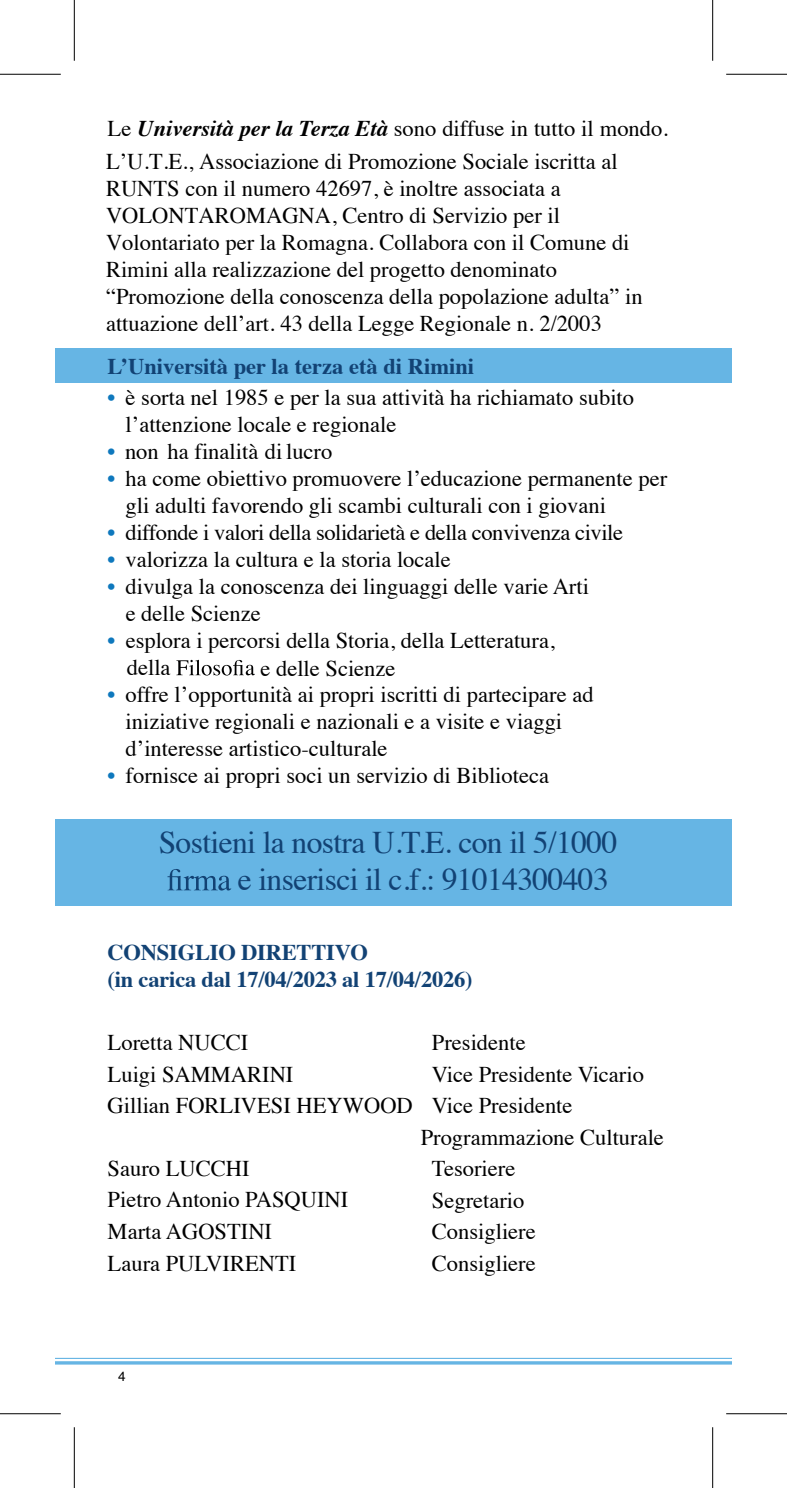
<style>
.page{position:relative;width:787px;height:1488px;background:#fff}
.page>*{position:absolute;margin:0;border:0;box-sizing:border-box;transform-origin:0 0}
.t1{font:31.5px/37.8px "Times";letter-spacing:-.02em;color:#124274;text-align:right}
.t2{font:22.5px/27px "Times";color:#000001}
.t3{font:700 22.5px/27px "Times";letter-spacing:-.01em;color:#124274}
.t4{font:22.5px "Times";letter-spacing:-.02em;color:#000001}
.t5{font:13.5px "Helvetica";color:#000001}
.s1{font-weight:700;font-style:italic}
.s2{color:#0e78bd}
</style>
<div class="page">
<div style="left:55px;top:348px;width:676px;height:34px;background:#66b5e4"></div>
<div style="left:55px;top:820px;width:676px;height:86px;background:#66b5e4"></div>
<svg style="left:176px;top:660px;width:79px;height:15px"></svg>
<svg style="left:167px;top:869px;width:64px;height:21px"></svg>
<hr style="left:55px;top:1358px;width:676px;height:1px;background:#66b5e4">
<hr style="left:55px;top:1361px;width:676px;height:3px;background:#66b5e4">
<hr style="left:0;top:74px;width:61px;height:1px;background:#000">
<hr style="left:726px;top:74px;width:60px;height:1px;background:#000">
<hr style="left:0;top:1413px;width:61px;height:1px;background:#000">
<hr style="left:726px;top:1413px;width:60px;height:1px;background:#000">
<hr style="left:74px;top:0;width:1px;height:61px;background:#000">
<hr style="left:74px;top:1427px;width:1px;height:61px;background:#000">
<hr style="left:712px;top:0;width:1px;height:61px;background:#000">
<hr style="left:712px;top:1427px;width:1px;height:61px;background:#000">
<p class="t2" style="left:108px;top:113px;width:561px">Le <span class="s1">Università per la Terza Età</span> sono diffuse in tutto il mondo.</p>
<p class="t2" style="left:106px;top:146px;width:538px">L’U.T.E., Associazione di Promozione Sociale iscritta al RUNTS con il numero 42697, è inoltre associata a VOLONTAROMAGNA, Centro di Servizio per il Volontariato per la Romagna. Collabora con il Comune di Rimini alla realizzazione del progetto denominato “Promozione della conoscenza della popolazione adulta” in attuazione dell’art. 43 della Legge Regionale n. 2/2003</p>
<p class="t3" style="left:108px;top:350px;width:368px">L’Università per la terza età di Rimini</p>
<p class="t2" style="left:126px;top:382px;width:510px;text-indent:-18px"><span class="s2">•</span> è sorta nel 1985 e per la sua attività ha richiamato subito l’attenzione locale e regionale</p>
<p class="t2" style="left:108px;top:436px;width:226px"><span class="s2">•</span> non ha finalità di lucro</p>
<p class="t2" style="left:126px;top:463px;width:543px;text-indent:-18px"><span class="s2">•</span> ha come obiettivo promuovere l’educazione permanente per gli adulti favorendo gli scambi culturali con i giovani</p>
<p class="t4" style="left:108px;top:512px;width:517px"><span class="s2">•</span> diffonde i valori della solidarietà e della convivenza civile</p>
<p class="t2" style="left:108px;top:544px;width:344px"><span class="s2">•</span> valorizza la cultura e la storia locale</p>
<p class="t2" style="left:126px;top:571px;width:464px;text-indent:-18px"><span class="s2">•</span> divulga la conoscenza dei linguaggi delle varie Arti e delle Scienze</p>
<p class="t2" style="left:127px;top:625px;width:429px;text-indent:-19px"><span class="s2">•</span> esplora i percorsi della Storia, della Letteratura, della</p>
<p class="t2" style="left:126px;top:679px;width:469px;text-indent:-18px"><span class="s2">•</span> offre l’opportunità ai propri iscritti di partecipare ad iniziative regionali e nazionali e a visite e viaggi d’interesse artistico-culturale</p>
<p class="t2" style="left:108px;top:760px;width:443px"><span class="s2">•</span> fornisce ai propri soci un servizio di Biblioteca</p>
<p class="t2" style="left:260px;top:653px;width:136px">e delle Scienze</p>
<h1 class="t1" style="left:159px;top:820px;width:460px">Sostieni la nostra U.T.E. con il 5/1000 e inserisci il c.f.: 91014300403</h1>
<p class="t3" style="left:108px;top:937px;width:366px">CONSIGLIO DIRETTIVO<br>(in carica dal 17/04/2023 al 17/04/2026)</p>
<p class="t2" style="left:108px;top:1027px;width:142px">Loretta NUCCI</p>
<p class="t2" style="left:432px;top:1027px;width:95px">Presidente</p>
<p class="t2" style="left:108px;top:1059px;width:187px">Luigi SAMMARINI</p>
<p class="t2" style="left:432px;top:1059px;width:213px">Vice Presidente Vicario</p>
<p class="t2" style="left:108px;top:1090px;width:466px">Gillian FORLIVESI HEYWOOD Vice Presidente</p>
<p class="t2" style="left:420px;top:1122px;width:245px">Programmazione Culturale</p>
<p class="t2" style="left:108px;top:1153px;width:143px">Sauro LUCCHI</p>
<p class="t2" style="left:432px;top:1153px;width:85px">Tesoriere</p>
<p class="t2" style="left:108px;top:1184px;width:242px">Pietro Antonio PASQUINI</p>
<p class="t2" style="left:432px;top:1185px;width:94px">Segretario</p>
<p class="t2" style="left:108px;top:1216px;width:166px">Marta AGOSTINI</p>
<p class="t2" style="left:432px;top:1216px;width:105px">Consigliere</p>
<p class="t2" style="left:108px;top:1248px;width:190px">Laura PULVIRENTI</p>
<p class="t5" style="left:118px;top:1366px;width:9px">4</p>
<p class="t2" style="left:432px;top:1248px;width:105px">Consigliere</p>
</div>
